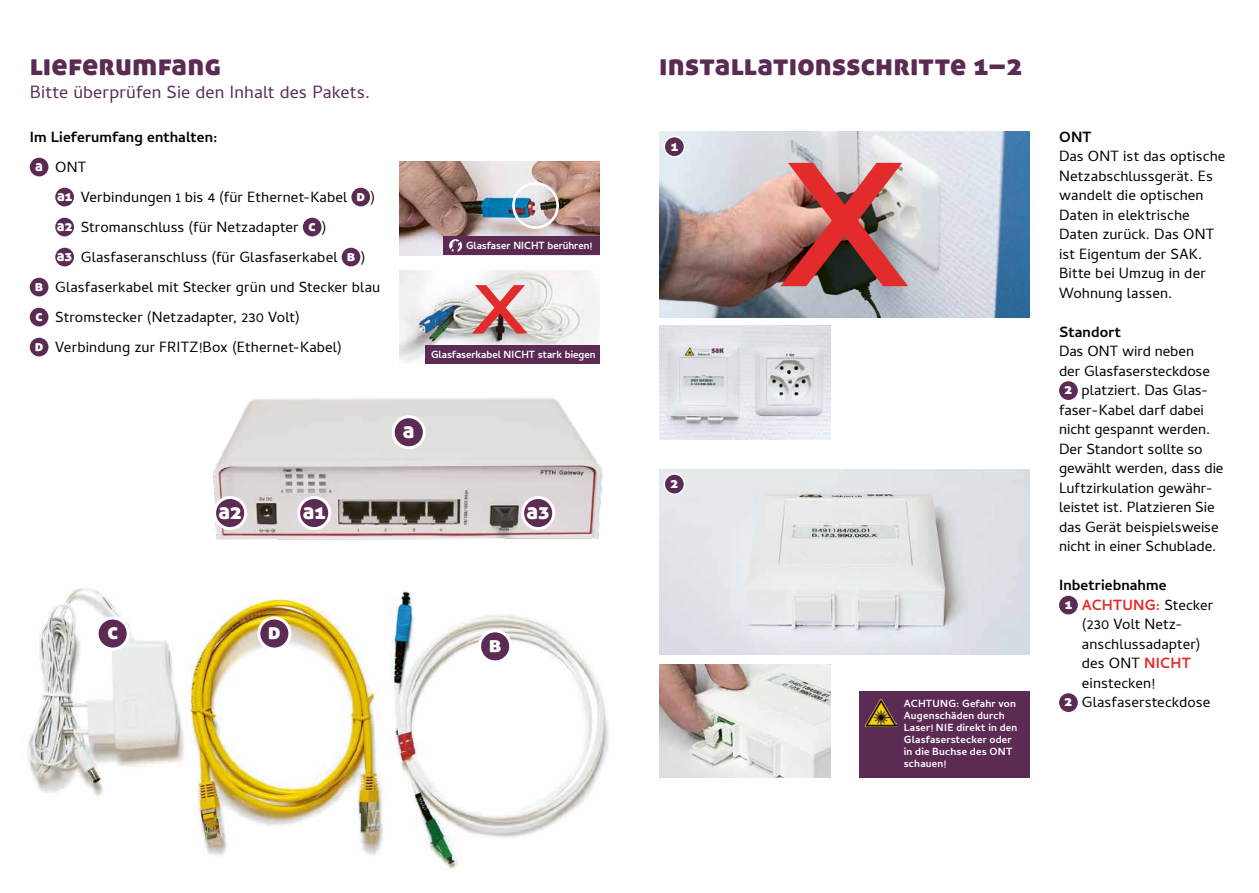
<style>
.page{position:relative;width:1259px;height:893px;background:#fff}
.page>*{position:absolute;margin:0;border:0;box-sizing:border-box;transform-origin:0 0}
.t1{font:30px "Aller Display";letter-spacing:.005em;color:#5b2b54}
.t2{font:22.5px "Aller Display";color:#fff}
.t3{font:18px "Cambay";letter-spacing:.005em;color:#5b2b54}
.t4{font:15px/19.5px "Cambay";color:#000}
.t5{font:700 15px/30px "Cambay";letter-spacing:.01em;color:#000}
.t6{font:700 15px "Cambay";letter-spacing:.015em;color:#e42b2b}
.t7{font:15px "Aller Display";color:#fff}
.t8{font:700 10.5px/12px "Cambay";letter-spacing:.01em;color:#fff}
.s1{font-family:"Aller Display";font-weight:400;color:#fff}
.s2{font-weight:400}
.s3{font-family:"Aller Display";color:#fff}
.s4{font-weight:400;color:#000}
.s5{font-weight:700;color:#e42b2b}
</style>
<div class="page">
<img style="left:28px;top:588px;width:581px;height:282px">
<img style="left:659px;top:132px;width:370px;height:185px">
<img style="left:659px;top:326px;width:171px;height:113px">
<div style="left:30px;top:158px;width:18px;height:18px;background:#5b2b54;border-radius:50%"></div>
<div style="left:55px;top:188px;width:19px;height:18px;background:#5b2b54;border-radius:50%"></div>
<div style="left:351px;top:188px;width:19px;height:18px;background:#5b2b54;border-radius:50%"></div>
<div style="left:55px;top:218px;width:19px;height:18px;background:#5b2b54;border-radius:50%"></div>
<div style="left:303px;top:218px;width:18px;height:18px;background:#5b2b54;border-radius:50%"></div>
<div style="left:55px;top:248px;width:19px;height:18px;background:#5b2b54;border-radius:50%"></div>
<div style="left:342px;top:248px;width:18px;height:18px;background:#5b2b54;border-radius:50%"></div>
<div style="left:30px;top:278px;width:18px;height:18px;background:#5b2b54;border-radius:50%"></div>
<div style="left:30px;top:308px;width:18px;height:18px;background:#5b2b54;border-radius:50%"></div>
<div style="left:30px;top:338px;width:18px;height:18px;background:#5b2b54;border-radius:50%"></div>
<div style="left:1059px;top:381px;width:18px;height:19px;background:#5b2b54;border-radius:50%"></div>
<div style="left:1059px;top:596px;width:18px;height:18px;background:#5b2b54;border-radius:50%"></div>
<div style="left:1059px;top:693px;width:18px;height:19px;background:#5b2b54;border-radius:50%"></div>
<div style="left:479px;top:631px;width:31px;height:31px;background:#5b2b54;border-radius:50%"></div>
<div style="left:478px;top:629px;width:34px;height:34px;border:3px solid #fff;border-radius:50%"></div>
<div style="left:259px;top:618px;width:31px;height:31px;background:#5b2b54;border-radius:50%"></div>
<div style="left:257px;top:616px;width:34px;height:35px;border:3px solid #fff;border-radius:50%"></div>
<div style="left:97px;top:618px;width:31px;height:31px;background:#5b2b54;border-radius:50%"></div>
<div style="left:96px;top:616px;width:34px;height:35px;border:3px solid #fff;border-radius:50%"></div>
<img style="left:780px;top:163px;width:128px;height:123px">
<div style="left:664px;top:137px;width:20px;height:20px;background:#5b2b54;border-radius:50%"></div>
<div style="left:663px;top:136px;width:22px;height:22px;border:2px solid #fff;border-radius:50%"></div>
<img style="left:659px;top:664px;width:171px;height:113px">
<img style="left:659px;top:469px;width:370px;height:186px">
<div style="left:664px;top:474px;width:20px;height:20px;background:#5b2b54;border-radius:50%"></div>
<div style="left:663px;top:473px;width:22px;height:22px;border:2px solid #fff;border-radius:50%"></div>
<div style="left:859px;top:691px;width:170px;height:86px;background:#5b2b54"></div>
<img style="left:865px;top:699px;width:31px;height:28px">
<img style="left:213px;top:398px;width:390px;height:142px">
<div style="left:393px;top:417px;width:31px;height:31px;background:#5b2b54;border-radius:50%"></div>
<div style="left:392px;top:415px;width:34px;height:34px;border:3px solid #fff;border-radius:50%"></div>
<div style="left:299px;top:497px;width:31px;height:32px;background:#5b2b54;border-radius:50%"></div>
<div style="left:297px;top:496px;width:34px;height:34px;border:3px solid #fff;border-radius:50%"></div>
<div style="left:215px;top:497px;width:31px;height:32px;background:#5b2b54;border-radius:50%"></div>
<div style="left:213px;top:496px;width:34px;height:34px;border:3px solid #fff;border-radius:50%"></div>
<div style="left:522px;top:497px;width:32px;height:32px;background:#5b2b54;border-radius:50%"></div>
<div style="left:521px;top:496px;width:34px;height:34px;border:3px solid #fff;border-radius:50%"></div>
<img style="left:400px;top:162px;width:200px;height:93px">
<div style="left:512px;top:182px;width:47px;height:47px;border:3px solid #fff;border-radius:50%"></div>
<div style="left:443px;top:236px;width:157px;height:19px;background:#5b2b54"></div>
<svg style="left:449px;top:239px;width:13px;height:13px"></svg>
<img style="left:400px;top:270px;width:200px;height:93px">
<div style="left:425px;top:345px;width:175px;height:19px;background:#5b2b54"></div>
<svg style="left:472px;top:285px;width:56px;height:49px;background:#d38f8d"></svg>
<h1 class="t1" style="left:30px;top:46px;width:192px">lieferumfang</h1>
<p class="t3" style="left:30px;top:81px;width:342px">Bitte überprüfen Sie den Inhalt des Pakets.</p>
<p class="t5" style="left:35px;top:122px;width:184px;text-indent:-5px">Im Lieferumfang enthalten: <span class="s1">a</span> <span class="s2">ONT</span></p>
<p class="t4" style="left:57px;top:187px;width:320px"><span class="s3">a1</span> Verbindungen 1 bis 4 (für Ethernet-Kabel <span class="s3">d</span> )</p>
<p class="t4" style="left:57px;top:217px;width:271px"><span class="s3">a2</span> Stromanschluss (für Netzadapter <span class="s3">c</span> )</p>
<p class="t4" style="left:57px;top:247px;width:310px"><span class="s3">a3</span> Glasfaseranschluss (für Glasfaserkabel <span class="s3">b</span> )</p>
<p class="t4" style="left:35px;top:277px;width:347px"><span class="s3">b</span> Glasfaserkabel mit Stecker grün und Stecker blau</p>
<p class="t4" style="left:36px;top:307px;width:266px"><span class="s3">c</span> Stromstecker (Netzadapter, 230 Volt)</p>
<p class="t4" style="left:35px;top:337px;width:309px"><span class="s3">d</span> Verbindung zur FRITZ!Box (Ethernet-Kabel)</p>
<p class="t8" style="left:466px;top:240px;width:127px">Glasfaser NICHT berühren!</p>
<p class="t8" style="left:431px;top:348px;width:166px">Glasfaserkabel NICHT stark biegen</p>
<h2 class="t2" style="left:403px;top:416px;width:13px">a</h2>
<h2 class="t2" style="left:218px;top:496px;width:25px">a2</h2>
<h2 class="t2" style="left:303px;top:496px;width:24px">a1</h2>
<h2 class="t2" style="left:526px;top:496px;width:25px">a3</h2>
<h2 class="t2" style="left:107px;top:617px;width:12px">c</h2>
<h2 class="t2" style="left:268px;top:617px;width:14px">d</h2>
<h2 class="t2" style="left:489px;top:630px;width:14px">b</h2>
<h1 class="t1" style="left:659px;top:46px;width:364px">installationsschritte 1–2</h1>
<p class="t7" style="left:671px;top:136px;width:9px">1</p>
<p class="t7" style="left:670px;top:473px;width:9px">2</p>
<p class="t8" style="left:904px;top:697px;width:115px">ACHTUNG: Gefahr von<br>Augenschäden durch<br>Laser! NIE direkt in den<br>Glasfaserstecker oder in die Buchse des ONT schauen!</p>
<p class="t5" style="left:1059px;top:122px;width:34px">ONT</p>
<p class="t4" style="left:1059px;top:146px;width:168px">Das ONT ist das optische<br>Netzabschlussgerät. Es wandelt die optischen<br>Daten in elektrische<br>Daten zurück. Das ONT ist Eigentum der SAK.<br>Bitte bei Umzug in der<br>Wohnung lassen.</p>
<p class="t5" style="left:1059px;top:317px;width:63px">Standort</p>
<p class="t4" style="left:1059px;top:341px;width:136px">Das ONT wird neben</p>
<p class="t4" style="left:1059px;top:361px;width:152px">der Glasfasersteckdose</p>
<p class="t4" style="left:1064px;top:380px;width:141px"><span class="s3">2</span> platziert. Das Glas--</p>
<p class="t4" style="left:1059px;top:400px;width:146px">faser-Kabel darf dabei</p>
<p class="t4" style="left:1059px;top:419px;width:153px">nicht gespannt werden.</p>
<p class="t4" style="left:1059px;top:439px;width:145px">Der Standort sollte so</p>
<p class="t4" style="left:1059px;top:458px;width:166px">gewählt werden, dass die</p>
<p class="t4" style="left:1059px;top:478px;width:155px">Luftzirkulation gewähr-</p>
<p class="t4" style="left:1059px;top:497px;width:157px">leistet ist. Platzieren Sie</p>
<p class="t4" style="left:1059px;top:517px;width:161px">das Gerät beispielsweise</p>
<p class="t4" style="left:1059px;top:536px;width:159px">nicht in einer Schublade.</p>
<p class="t5" style="left:1059px;top:570px;width:109px">Inbetriebnahme</p>
<p class="t6" style="left:1064px;top:596px;width:150px"><span class="s1">1</span> ACHTUNG: <span class="s4">Stecker</span></p>
<p class="t4" style="left:1082px;top:614px;width:100px">(230 Volt Netz-</p>
<p class="t4" style="left:1082px;top:634px;width:120px">anschlussadapter)</p>
<p class="t4" style="left:1082px;top:653px;width:110px">des ONT <span class="s5">NICHT</span></p>
<p class="t4" style="left:1082px;top:673px;width:74px">einstecken!</p>
<p class="t4" style="left:1064px;top:692px;width:147px"><span class="s3">2</span> Glasfasersteckdose</p>
</div>
